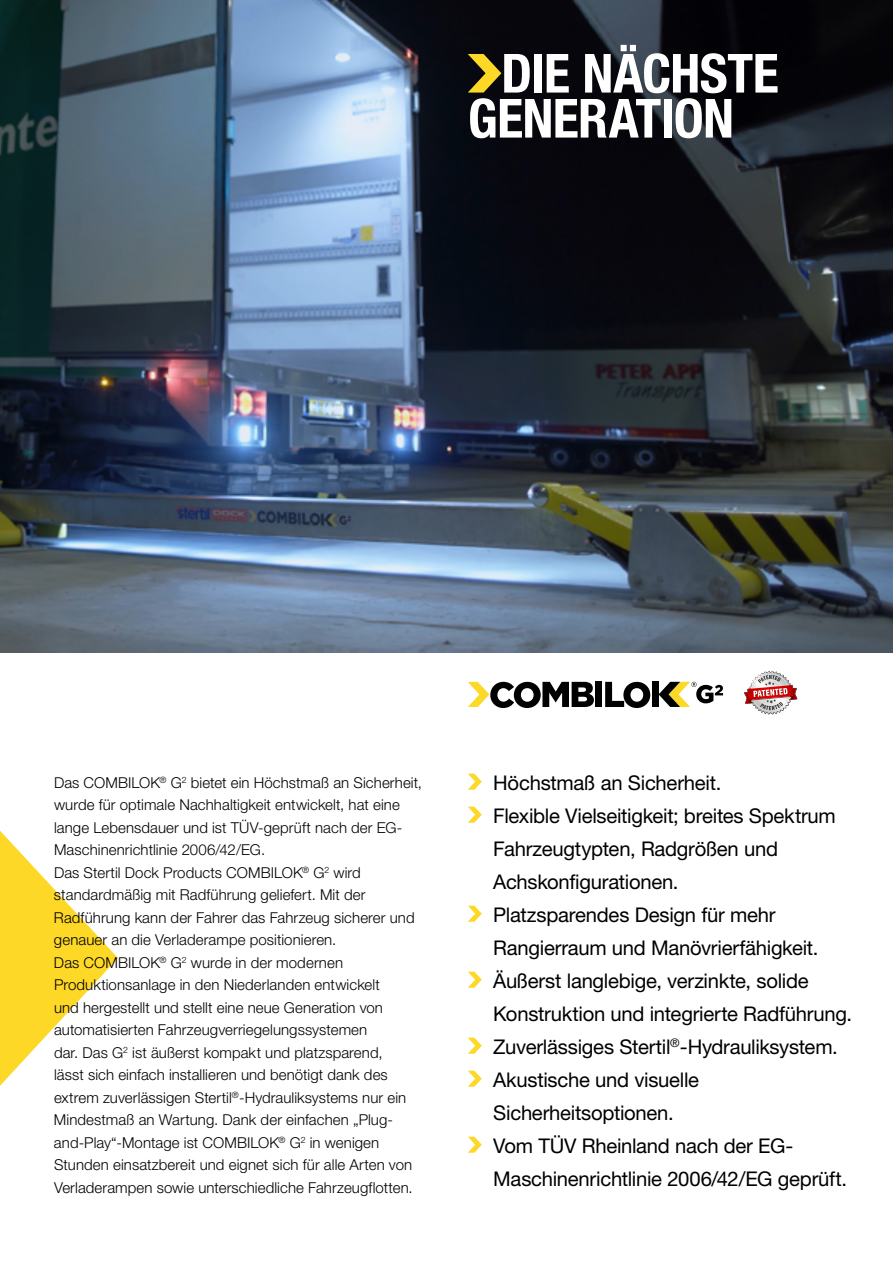
<style>
.page{position:relative;width:893px;height:1263px;background:#fff}
.page>*{position:absolute;margin:0;border:0;box-sizing:border-box;transform-origin:0 0}
.t1{font:700 condensed 54px/45px "Helvetica Neue LT Std";letter-spacing:-.015em;color:#fff}
.t2{font:20.25px/33px "Helvetica Neue LT Std";letter-spacing:-.015em;color:#000}
.t3{font:300 15px/22.5px "Helvetica Neue LT Std";letter-spacing:.005em;color:#000}
</style>
<div class="page">
<svg style="left:0;top:831px;width:118px;height:255px"></svg>
<img style="left:0;top:0;width:893px;height:652px">
<svg style="left:468px;top:54px;width:33px;height:39px"></svg>
<svg style="left:468px;top:774px;width:14px;height:16px"></svg>
<svg style="left:468px;top:807px;width:14px;height:16px"></svg>
<svg style="left:468px;top:906px;width:14px;height:16px"></svg>
<svg style="left:468px;top:972px;width:14px;height:16px"></svg>
<svg style="left:468px;top:1038px;width:14px;height:16px"></svg>
<svg style="left:468px;top:1071px;width:14px;height:16px"></svg>
<svg style="left:468px;top:1137px;width:14px;height:16px"></svg>
<div style="left:595px;top:682px;width:7px;height:25px;background:#000"></div>
<svg style="left:605px;top:682px;width:45px;height:26px"></svg>
<div style="left:652px;top:682px;width:7px;height:25px;background:#000"></div>
<svg style="left:659px;top:682px;width:64px;height:25px"></svg>
<svg style="left:468px;top:682px;width:126px;height:26px"></svg>
<svg style="left:744px;top:671px;width:54px;height:44px"></svg>
<h1 class="t1" style="left:468px;top:50px;width:312px;text-indent:33px">DIE NÄCHSTE<br>GENERATION</h1>
<p class="t3" style="left:54px;top:771px;width:370px">Das COMBILOK<sup>®</sup> G<sup>2</sup> bietet ein Höchstmaß an Sicherheit, wurde für optimale Nachhaltigkeit entwickelt, hat eine lange Lebensdauer und ist TÜV-geprüft nach der EG-Maschinenrichtlinie 2006/42/EG.<br>Das Stertil Dock Products COMBILOK<sup>®</sup> G<sup>2</sup> wird standardmäßig mit Radführung geliefert. Mit der Radführung kann der Fahrer das Fahrzeug sicherer und genauer an die Verladerampe positionieren.<br>Das COMBILOK<sup>®</sup> G<sup>2</sup> wurde in der modernen Produktionsanlage in den Niederlanden entwickelt<br>und hergestellt und stellt eine neue Generation von automatisierten Fahrzeugverriegelungssystemen<br>dar. Das G<sup>2</sup> ist äußerst kompakt und platzsparend,<br>lässt sich einfach installieren und benötigt dank des extrem zuverlässigen Stertil<sup>®</sup>-Hydrauliksystems nur ein Mindestmaß an Wartung. Dank der einfachen „Plug&shy;and-Play“-Montage ist COMBILOK<sup>®</sup> G<sup>2</sup> in wenigen Stunden einsatzbereit und eignet sich für alle Arten von Verladerampen sowie unterschiedliche Fahrzeugflotten.</p>
<p class="t2" style="left:493px;top:766px;width:360px">Höchstmaß an Sicherheit.<br>Flexible Vielseitigkeit; breites Spektrum Fahrzeugtypten, Radgrößen und Achskonfigurationen.<br>Platzsparendes Design für mehr Rangierraum und Manövrierfähigkeit.<br>Äußerst langlebige, verzinkte, solide Konstruktion und integrierte Radführung.<br>Zuverlässiges Stertil<sup>®</sup>-Hydrauliksystem.<br>Akustische und visuelle Sicherheitsoptionen.<br>Vom TÜV Rheinland nach der EG-Maschinenrichtlinie 2006/42/EG geprüft.</p>
</div>
